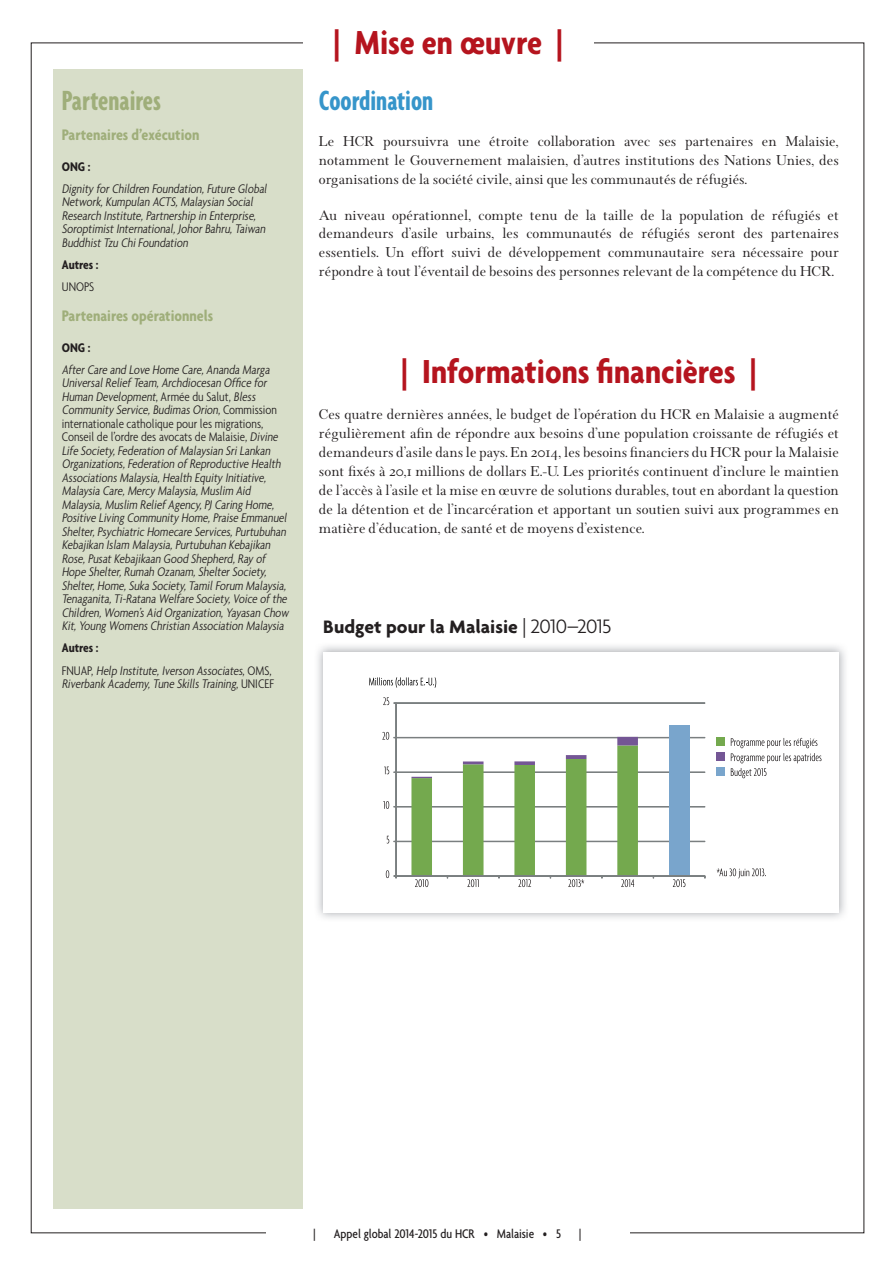
<style>
.page{position:relative;width:893px;height:1263px;background:#fff}
.page>*{position:absolute;margin:0;border:0;box-sizing:border-box;transform-origin:0 0}
.t1{font:700 condensed 36px "Agenda";color:#b5141e}
.t2{font:700 extra-condensed 30px "Agenda";color:#3695ca}
.t3{font:700 extra-condensed 30px "Agenda";color:#9fae7a}
.t4{font:700 19.5px "Agenda";color:#231f20}
.t5{font:700 condensed 16.5px "Agenda";color:#9fae7a}
.t6{font:15.75px/18.9px "Wessex";color:#231f20;text-align:justify}
.t7{font:italic 300 condensed 13.5px/13.5px "Agenda";letter-spacing:-.01em;color:#231f20}
.t8{font:500 condensed 13.5px "Agenda";letter-spacing:-.005em;color:#231f20}
.t9{font:700 condensed 13.5px "Agenda";color:#231f20}
.t10{font:300 condensed 13.5px "Agenda";color:#231f20}
.s1{font-style:normal}
.s2{font-weight:700;font-style:normal}
.s3{font-weight:300;font-size:21px}
</style>
<div class="page">
<div style="left:396px;top:703px;width:309px;height:1px;border:1px solid #7a7f80"></div>
<div style="left:396px;top:737px;width:309px;height:1px;border:1px solid #7a7f80"></div>
<div style="left:396px;top:772px;width:309px;height:1px;border:1px solid #7a7f80"></div>
<div style="left:396px;top:806px;width:309px;height:1px;border:1px solid #7a7f80"></div>
<div style="left:396px;top:841px;width:309px;height:1px;border:1px solid #7a7f80"></div>
<div style="left:669px;top:726px;width:20px;height:150px;background:#79a5cc"></div>
<div style="left:396px;top:703px;width:1px;height:173px;border:1px solid #7a7f80"></div>
<div style="left:396px;top:876px;width:309px;height:1px;border:1px solid #7a7f80"></div>
<svg style="left:386px;top:870px;width:11px;height:8px"></svg>
<svg style="left:387px;top:836px;width:9px;height:7px"></svg>
<svg style="left:383px;top:801px;width:13px;height:8px"></svg>
<svg style="left:384px;top:766px;width:12px;height:8px"></svg>
<svg style="left:382px;top:732px;width:14px;height:8px"></svg>
<svg style="left:383px;top:697px;width:13px;height:8px"></svg>
<svg style="left:411px;top:737px;width:227px;height:150px"></svg>
<svg style="left:673px;top:879px;width:12px;height:8px"></svg>
<svg style="left:717px;top:868px;width:49px;height:10px"></svg>
<svg style="left:369px;top:677px;width:67px;height:11px"></svg>
<div style="left:717px;top:768px;width:8px;height:8px;background:#79a5cc"></div>
<div style="left:717px;top:737px;width:8px;height:9px;background:#74a94e"></div>
<div style="left:717px;top:753px;width:8px;height:8px;background:#745695"></div>
<svg style="left:731px;top:738px;width:90px;height:40px"></svg>
<div style="left:53px;top:69px;width:250px;height:1140px;background:#d8dec9"></div>
<h2 class="t3" style="left:62px;top:83px;width:101px">Partenaires</h2>
<p class="t5" style="left:62px;top:125px;width:139px">Partenaires d’exécution</p>
<p class="t9" style="left:62px;top:159px;width:30px">ONG :</p>
<p class="t7" style="left:62px;top:182px;width:209px">Dignity forChildren Foundation,Future Global Network,Kumpulan ACTS,Malaysian Social Research Institute,Partnership in Enterprise, SoroptimistInternational,JohorBahru,Taiwan BuddhistTzu ChiFoundation</p>
<p class="t9" style="left:62px;top:257px;width:38px">Autres :</p>
<p class="t10" style="left:62px;top:279px;width:34px">UNOPS</p>
<p class="t5" style="left:62px;top:306px;width:153px">Partenaires opérationnels</p>
<p class="t9" style="left:62px;top:340px;width:30px">ONG :</p>
<p class="t7" style="left:62px;top:363px;width:231px">AfterCare and Love Home Care,Ananda Marga UniversalRelief Team,Archdiocesan Office for Human Development<span class="s1">, A r m é e d u S a l u t ,</span> Bless Community Service,BudimasOrion<span class="s1">, C o m m i s s i o n internationale catholique pour les migrations, Conseil de l’ordre des avocats de Malaisie,</span> Divine Life Society,Federation of Malaysian SriLankan Organizations,Federation of Reproductive Health AssociationsMalaysia,Health Equity Initiative, Malaysia Care,Mercy Malaysia,Muslim Aid Malaysia,Muslim Relief Agency,PJ Caring Home, Positive Living Community Home,Praise Emmanuel Shelter,Psychiatric Homecare Services,Purtubuhan Kebaj ikan Islam Malaysia,Purtubuhan Kebaj ikan Rose,PusatKebaj ikaan Good Shepherd,Ray of Hope Shelter,Rumah Ozanam,ShelterSociety, Shelter,Home,Suka Society,TamilForum Malaysia, Tenaganita,Ti-Ratana Welfare Society,Voice of the Children,Women’sAid Organization,Yayasan Chow Kit,Young WomensChristian Association Malaysia</p>
<p class="t7" style="left:62px;top:637px;width:212px;line-height:22px"><span class="s2">Autres :<br></span><span class="s1">F N U A P,</span> Help Institute,Iverson Associates<span class="s1">, O M S ,</span></p>
<p class="t7" style="left:62px;top:677px;width:214px">Riverbank Academy,Tune SkillsTraining<span class="s1">, U N I C E F</span></p>
<h1 class="t1" style="left:333px;top:21px;width:232px">| Mise en œuvre |</h1>
<h2 class="t2" style="left:319px;top:83px;width:116px">Coordination</h2>
<p class="t6" style="left:319px;top:132px;width:521px">Le HCR poursuivra une étroite collaboration avec ses partenaires en Malaisie, notamment le Gouvernement malaisien, d’autres institutions des Nations Unies, des organisations de la société civile, ainsi que les communautés de réfugiés.</p>
<p class="t6" style="left:319px;top:205px;width:522px">Au niveau opérationnel, compte tenu de la taille de la population de réfugiés et demandeurs d’asile urbains, les communautés de réfugiés seront des partenaires essentiels. Un effort suivi de développement communautaire sera nécessaire pour répondre à tout l’éventail de besoins des personnes relevant de la compétence du HCR.</p>
<h1 class="t1" style="left:401px;top:350px;width:358px">| Informations financières |</h1>
<p class="t6" style="left:319px;top:405px;width:522px">Ces quatre dernières années, le budget de l’opération du HCR en Malaisie a augmenté régulièrement afin de répondre aux besoins d’une population croissante de réfugiés et demandeurs d’asile dans le pays. En 2014, les besoins financiers du HCR pour la Malaisie sont fixés à 20,1 millions de dollars E.-U. Les priorités continuent d’inclure le maintien de l’accès à l’asile et la mise en œuvre de solutions durables, tout en abordant la question de la détention et de l’incarcération et apportant un soutien suivi aux programmes en matière d’éducation, de santé et de moyens d’existence.</p>
<h3 class="t4" style="left:323px;top:615px;width:290px">Budget pour la Malaisie <span class="s3">| 2010–2015</span></h3>
<p class="t8" style="left:313px;top:1225px;width:4px">|</p>
<p class="t8" style="left:334px;top:1225px;width:229px">Appel global 2014-2015 du HCR • Malaisie • 5</p>
<p class="t8" style="left:579px;top:1225px;width:4px">|</p>
</div>
